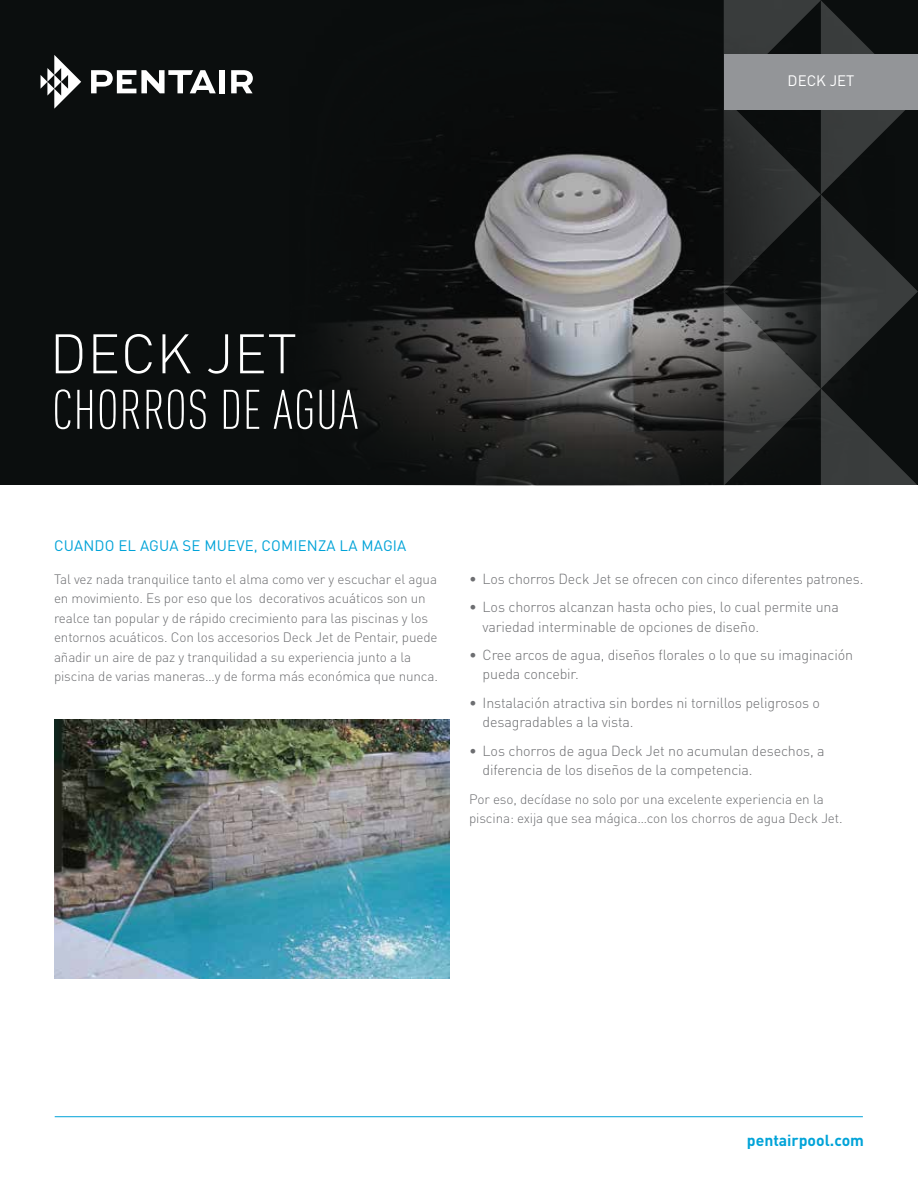
<style>
.page{position:relative;width:918px;height:1188px;background:#fff}
.page>*{position:absolute;margin:0;border:0;box-sizing:border-box;transform-origin:0 0}
.t1{font:300 condensed 54.75px "DIN Pro";letter-spacing:.01em;color:#fff}
.t2{font:300 54.75px "DIN Pro";letter-spacing:.01em;color:#fff}
.t3{font:700 15.75px "DIN Pro";color:#00a3d8}
.t4{font:15px "DIN Pro";letter-spacing:.01em;color:#00a3d8}
.t5{font:15px "DIN Pro";color:#fff}
.t6{font:300 14.4px/19.5px "DIN Pro";letter-spacing:-.01em;color:#6d6e71}
.t7{font:300 13.5px/19.5px "DIN Pro";letter-spacing:-.01em;color:#6d6e71}
</style>
<div class="page">
<hr style="left:55px;top:1116px;width:808px;height:1px;background:#00a3d8">
<div style="left:0;top:0;width:918px;height:485px;background:#0b0e0e"></div>
<svg style="left:41px;top:55px;width:40px;height:54px"></svg>
<svg style="left:91px;top:70px;width:125px;height:23px"></svg>
<div style="left:220px;top:70px;width:5px;height:23px;background:#fff"></div>
<svg style="left:231px;top:70px;width:6px;height:23px"></svg>
<img style="left:54px;top:719px;width:396px;height:259px">
<img style="left:237px;top:0;width:669px;height:485px">
<div style="left:724px;top:54px;width:194px;height:55px;background:#939598"></div>
<h1 class="t2" style="left:50px;top:311px;width:249px">DECK JET</h1>
<h1 class="t1" style="left:52px;top:371px;width:308px">CHORROS DE AGUA</h1>
<p class="t5" style="left:788px;top:69px;width:68px">DECK JET</p>
<p class="t4" style="left:54px;top:534px;width:354px">CUANDO EL AGUA SE MUEVE, COMIENZA LA MAGIA</p>
<p class="t7" style="left:54px;top:568px;width:385px">Tal vez nada tranquilice tanto el alma como ver y escuchar el agua en movimiento. Es por eso que los decorativos acuáticos son un realce tan popular y de rápido crecimiento para las piscinas y los entornos acuáticos. Con los accesorios Deck Jet de Pentair, puede añadir un aire de paz y tranquilidad a su experiencia junto a la piscina de varias maneras…y de forma más económica que nunca.</p>
<p class="t6" style="left:469px;top:567px;width:396px">• Los chorros Deck Jet se ofrecen con cinco diferentes patrones.</p>
<p class="t6" style="left:483px;top:596px;width:358px;text-indent:-13px">• Los chorros alcanzan hasta ocho pies, lo cual permite una variedad interminable de opciones de diseño.</p>
<p class="t6" style="left:483px;top:644px;width:372px;text-indent:-13px">• Cree arcos de agua, diseños florales o lo que su imaginación pueda concebir.</p>
<p class="t6" style="left:483px;top:692px;width:339px;text-indent:-13px">• Instalación atractiva sin bordes ni tornillos peligrosos o desagradables a la vista.</p>
<p class="t6" style="left:483px;top:740px;width:344px;text-indent:-13px">• Los chorros de agua Deck Jet no acumulan desechos, a diferencia de los diseños de la competencia.</p>
<p class="t7" style="left:469px;top:788px;width:375px">Por eso, decídase no solo por una excelente experiencia en la piscina: exija que sea mágica…con los chorros de agua Deck Jet.</p>
<p class="t3" style="left:747px;top:1127px;width:119px">pentairpool.com</p>
</div>
